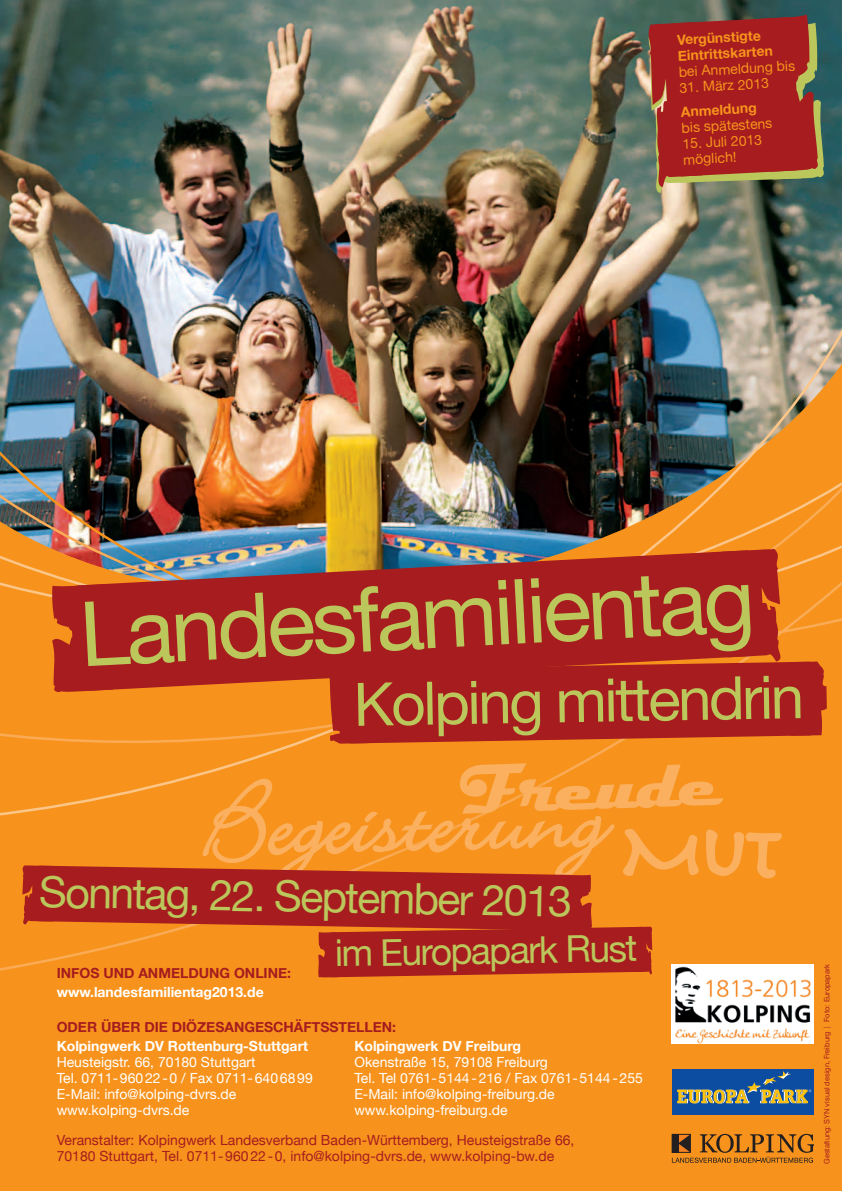
<style>
.page{position:relative;width:842px;height:1191px;background:#fff}
.page>*{position:absolute;margin:0;border:0;box-sizing:border-box;transform-origin:0 0}
.t1{font:90px "Helvetica Neue";color:#bbc65b}
.t2{font:60px "Helvetica Neue";color:#bbc65b}
.t3{font:43px "Helvetica Neue";color:#bbc65b}
.t4{font:37px "Helvetica Neue";color:#bbc65b}
.t5{font:14px/16px "Helvetica Neue";color:#fff}
.t6{font:14px/16px "Helvetica Neue";color:#a61c1f}
.t7{font:700 14px "Helvetica Neue";color:#fff}
.t8{font:700 14px "Helvetica Neue";color:#a61c1f}
.t9{font:14px/16px "Helvetica Neue";color:#f7931d}
.t10{font:700 14px/16px "Helvetica Neue";color:#f7931d}
.t11{font:7.4px "Helvetica Neue";color:#a61c1f}
.s1{font-weight:300}
</style>
<div class="page">
<img style="left:0;top:0;width:842px;height:1102px">
<svg style="left:648px;top:15px;width:176px;height:178px;background:#9b362e"></svg>
<img style="left:22px;top:357px;width:805px;height:834px">
<p class="t10" style="left:677px;top:31px;width:99px;rotate:-3deg">Vergünstigte<br>Eintrittskarten</p>
<p class="t9" style="left:678px;top:63px;width:118px;rotate:-3deg">bei Anmeldung bis</p>
<p class="t9" style="left:679px;top:79px;width:91px;rotate:-3deg">31. März 2013</p>
<p class="t10" style="left:680px;top:103px;width:80px;rotate:-3deg">Anmeldung</p>
<p class="t9" style="left:681px;top:119px;width:92px;rotate:-3deg">bis spätestens</p>
<p class="t9" style="left:682px;top:135px;width:81px;rotate:-3deg">15. Juli 2013 möglich!</p>
<h1 class="t1" style="left:77px;top:581px;width:677px;rotate:-3deg">Landesfamilientag</h1>
<h2 class="t2" style="left:353px;top:669px;width:452px;rotate:-1deg">Kolping mittendrin</h2>
<h3 class="t3" style="left:40px;top:866px;width:534px;rotate:1deg">Sonntag, 22. September 2013</h3>
<h3 class="t4" style="left:334px;top:931px;width:304px;rotate:-1deg">im Europapark Rust</h3>
<p class="t8" style="left:57px;top:964px;width:236px">Infos und Anmeldung online:</p>
<p class="t7" style="left:57px;top:983px;width:209px">www.landesfamilientag2013.de</p>
<p class="t8" style="left:57px;top:1018px;width:341px">oder über die Diözesangeschäftsstellen:</p>
<p class="t7" style="left:57px;top:1037px;width:253px">Kolpingwerk DV Rottenburg-Stuttgart</p>
<p class="t5" style="left:57px;top:1054px;width:258px">Heusteigstr. 66, 70180 Stuttgart<br>Tel. 0711-96022-0 / Fax 0711-6406899<br>E-Mail: info@kolping-dvrs.de www.kolping-dvrs.de</p>
<p class="t7" style="left:354px;top:1037px;width:168px">Kolpingwerk DV Freiburg</p>
<p class="t5" style="left:354px;top:1054px;width:290px">Okenstraße 15, 79108 Freiburg<br>Tel. Tel 0761-5144-216 / Fax 0761-5144-255<br>E-Mail: info@kolping-freiburg.de www.kolping-freiburg.de</p>
<p class="t6" style="left:57px;top:1132px;width:519px">Veranstalter: Kolpingwerk Landesverband Baden-Württemberg, Heusteigstraße 66,<br>70180 Stuttgart, Tel. 0711-96022-0, info@kolping-dvrs.de, www.kolping-bw.de</p>
<p class="t11" style="left:822px;top:1164px;width:202px;rotate:-90deg">Gestaltung: SYN visual design, Freiburg <span class="s1">|</span> Foto: Europapark</p>
</div>
